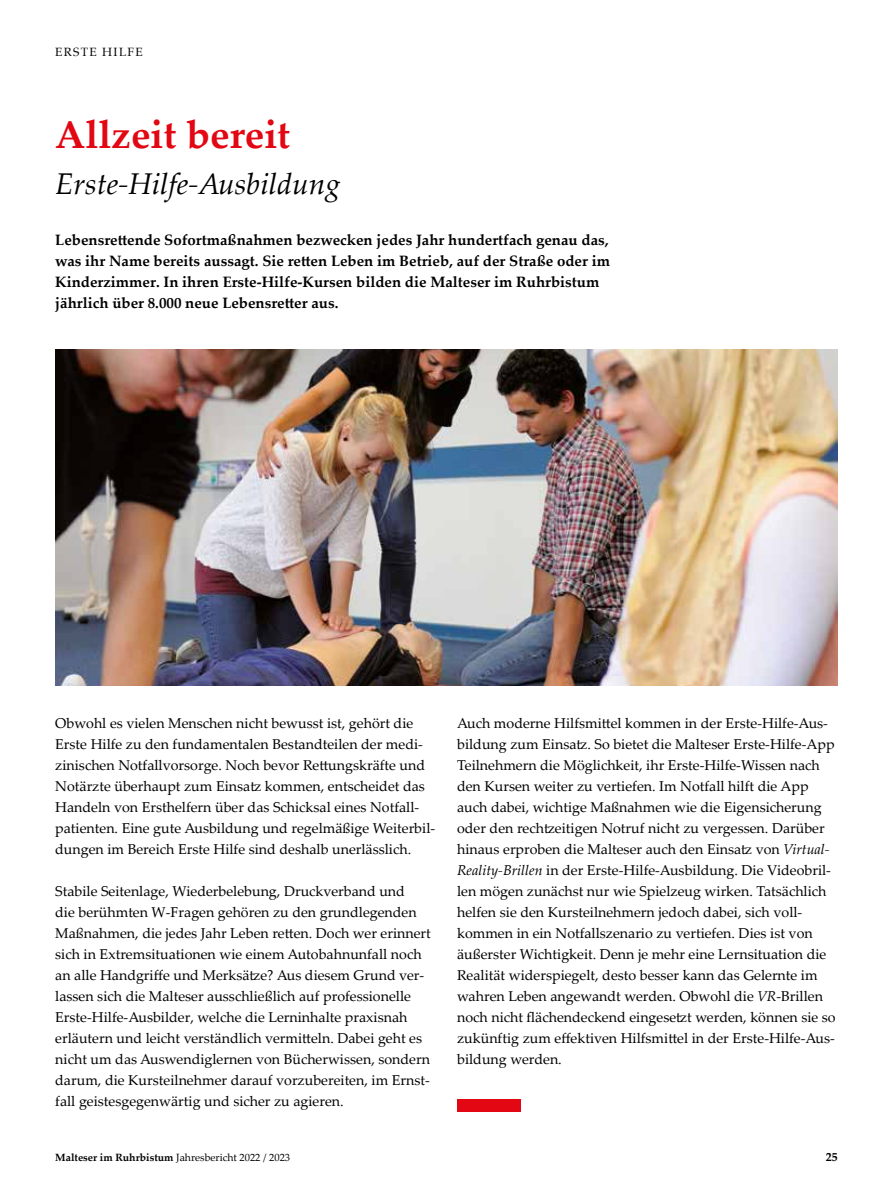
<style>
.page{position:relative;width:893px;height:1191px;background:#fff}
.page>*{position:absolute;margin:0;border:0;box-sizing:border-box;transform-origin:0 0}
.t1{font:700 39px "Palatino Linotype";color:#e30613}
.t2{font:italic 30px "Palatino Linotype";color:#000}
.t3{font:700 15px/21px "Palatino Linotype";color:#000}
.t4{font:14.25px/21px "Palatino Linotype";color:#000}
.t5{font:12px "Palatino";letter-spacing:.115em;color:#000}
.t6{font:700 12px "Palatino Linotype";color:#000}
.t7{font:10.5px "Palatino Linotype";color:#000}
.s1{font-style:italic}
.s2{font-weight:700}
</style>
<div class="page">
<img style="left:55px;top:350px;width:783px;height:336px">
<div style="left:457px;top:1099px;width:64px;height:12px;background:#e30613"></div>
<p class="t5" style="left:55px;top:41px;width:89px">ERSTE HILFE</p>
<h1 class="t1" style="left:55px;top:107px;width:237px">Allzeit bereit</h1>
<h2 class="t2" style="left:55px;top:162px;width:287px">Erste-Hilfe-Ausbildung</h2>
<p class="t3" style="left:55px;top:228px;width:556px">Lebensrettende Sofortmaßnahmen bezwecken jedes Jahr hundertfach genau das, was ihr Name bereits aussagt. Sie retten Leben im Betrieb, auf der Straße oder im Kinderzimmer. In ihren Erste-Hilfe-Kursen bilden die Malteser im Ruhrbistum jährlich über 8.000 neue Lebensretter aus.</p>
<p class="t4" style="left:55px;top:712px;width:381px">Obwohl es vielen Menschen nicht bewusst ist, gehört die Erste Hilfe zu den fundamentalen Bestandteilen der medi&shy;zinischen Notfallvorsorge. Noch bevor Rettungskräfte und Notärzte überhaupt zum Einsatz kommen, entscheidet das Handeln von Ersthelfern über das Schicksal eines Notfall&shy;patienten. Eine gute Ausbildung und regelmäßige Weiterbil&shy;dungen im Bereich Erste Hilfe sind deshalb unerlässlich.</p>
<p class="t4" style="left:55px;top:880px;width:377px">Stabile Seitenlage, Wiederbelebung, Druckverband und<br>die berühmten W-Fragen gehören zu den grundlegenden Maßnahmen, die jedes Jahr Leben retten. Doch wer erinnert sich in Extremsituationen wie einem Autobahnunfall noch an alle Handgriffe und Merksätze? Aus diesem Grund ver&shy;lassen sich die Malteser ausschließlich auf professionelle Erste-Hilfe-Ausbilder, welche die Lerninhalte praxisnah erläutern und leicht verständlich vermitteln. Dabei geht es nicht um das Auswendiglernen von Bücherwissen, sondern darum, die Kursteilnehmer darauf vorzubereiten, im Ernst&shy;fall geistesgegenwärtig und sicher zu agieren.</p>
<p class="t4" style="left:457px;top:712px;width:380px">Auch moderne Hilfsmittel kommen in der Erste-Hilfe-Aus&shy;bildung zum Einsatz. So bietet die Malteser Erste-Hilfe-App Teilnehmern die Möglichkeit, ihr Erste-Hilfe-Wissen nach den Kursen weiter zu vertiefen. Im Notfall hilft die App auch dabei, wichtige Maßnahmen wie die Eigensicherung oder den rechtzeitigen Notruf nicht zu vergessen. Darüber hinaus erproben die Malteser auch den Einsatz von <span class="s1">Virtual-Reality-Brillen</span> in der Erste-Hilfe-Ausbildung. Die Videobril&shy;len mögen zunächst nur wie Spielzeug wirken. Tatsächlich helfen sie den Kursteilnehmern jedoch dabei, sich voll&shy;kommen in ein Notfallszenario zu vertiefen. Dies ist von äußerster Wichtigkeit. Denn je mehr eine Lernsituation die Realität widerspiegelt, desto besser kann das Gelernte im wahren Leben angewandt werden. Obwohl die <span class="s1">VR</span>-Brillen noch nicht flächendeckend eingesetzt werden, können sie so zukünftig zum effektiven Hilfsmittel in der Erste-Hilfe-Aus&shy;bildung werden.</p>
<p class="t7" style="left:55px;top:1150px;width:236px"><span class="s2">Malteser im Ruhrbistum</span> Jahresbericht 2022 / 2023</p>
<p class="t6" style="left:826px;top:1148px;width:13px">25</p>
</div>
